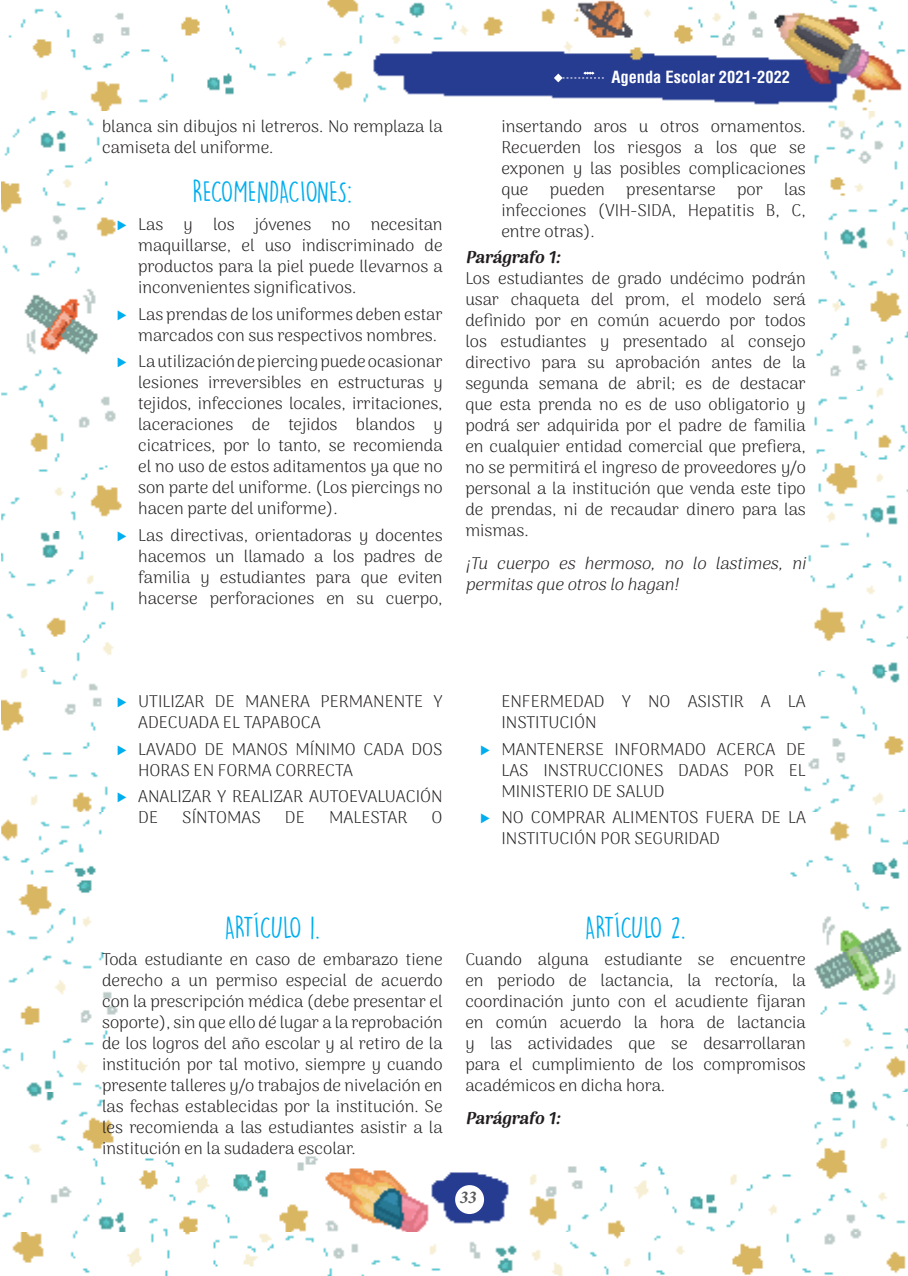
<style>
.page{position:relative;width:908px;height:1276px;background:#fff}
.page>*{position:absolute;margin:0;border:0;box-sizing:border-box;transform-origin:0 0}
.t1{font:28px "DK Lemon Yellow Sun";letter-spacing:-.02em;color:#00aeef}
.t2{font:italic 700 condensed 18px "Minion Pro";color:#57585a}
.t3{font:300 17px/21px "Arima Koshi";color:#231f20;text-align:justify}
.t4{font:italic 300 17px/21px "Arima Koshi";color:#231f20}
.t5{font:italic 700 17px "Arima Koshi";color:#231f20}
.t6{font:700 condensed 16.4px "Helvetica";color:#fff}
.s1{color:#00aeef}
</style>
<div class="page">
<img style="left:1px;top:0;width:906px;height:1276px">
<div style="left:455px;top:1185px;width:29px;height:29px;background:#fff;border-radius:50%"></div>
<svg style="left:553px;top:72px;width:50px;height:10px"></svg>
<p class="t3" style="left:102px;top:115px;width:342px">blanca sin dibujos ni letreros. No remplaza la camiseta del uniforme.</p>
<h1 class="t1" style="left:192px;top:175px;width:161px">RECOMENDACIONES:</h1>
<p class="t3" style="left:138px;top:214px;width:306px;text-indent:-23px"><span class="s1">▶</span> Las y los jóvenes no necesitan maquillarse, el uso indiscriminado de productos para la piel puede llevarnos a inconvenientes significativos.</p>
<p class="t3" style="left:138px;top:303px;width:306px;text-indent:-23px"><span class="s1">▶</span> Las prendas de los uniformes deben estar marcados con sus respectivos nombres.</p>
<p class="t3" style="left:138px;top:351px;width:306px;text-indent:-23px"><span class="s1">▶</span> La utilización de piercing puede ocasionar lesiones irreversibles en estructuras y tejidos, infecciones locales, irritaciones, laceraciones de tejidos blandos y cicatrices, por lo tanto, se recomienda el no uso de estos aditamentos ya que no son parte del uniforme. (Los piercings no hacen parte del uniforme).</p>
<p class="t3" style="left:138px;top:525px;width:306px;text-indent:-23px"><span class="s1">▶</span> Las directivas, orientadoras y docentes hacemos un llamado a los padres de familia y estudiantes para que eviten hacerse perforaciones en su cuerpo,</p>
<p class="t6" style="left:611px;top:66px;width:180px">Agenda Escolar 2021-2022</p>
<p class="t3" style="left:501px;top:115px;width:306px">insertando aros u otros ornamentos.<br>Recuerden los riesgos a los que se exponen y las posibles complicaciones que</p>
<p class="t3" style="left:501px;top:178px;width:306px;text-indent:283px">las infecciones (VIH-SIDA, Hepatitis B, C, entre otras).</p>
<p class="t5" style="left:465px;top:247px;width:101px">Parágrafo 1:</p>
<p class="t3" style="left:465px;top:268px;width:342px">Los estudiantes de grado undécimo podrán usar chaqueta del prom, el modelo será definido por en común acuerdo por todos los estudiantes y presentado al consejo directivo para su aprobación antes de la segunda semana de abril; es de destacar que esta prenda no es de uso obligatorio y podrá ser adquirida por el padre de familia en cualquier entidad comercial que prefiera, no se permitirá el ingreso de proveedores y/o personal a la institución que venda este tipo de prendas, ni de recaudar dinero para las mismas.</p>
<p class="t4" style="left:465px;top:552px;width:346px">¡Tu cuerpo es hermoso, no lo lastimes, ni permitasqueotroslo hagan!</p>
<p class="t3" style="left:549px;top:178px;width:57px">pueden</p>
<p class="t3" style="left:626px;top:178px;width:91px">presentarse</p>
<p class="t3" style="left:736px;top:178px;width:27px">por</p>
<p class="t3" style="left:138px;top:690px;width:306px;text-indent:-23px"><span class="s1">▶</span> UTILIZAR DE MANERA PERMANENTE Y<br>ADECUADA EL TAPABOCA</p>
<p class="t3" style="left:138px;top:738px;width:306px;text-indent:-23px"><span class="s1">▶</span> LAVADO DE MANOS MÍNIMO CADA DOS<br>HORAS EN FORMA CORRECTA</p>
<p class="t3" style="left:138px;top:786px;width:306px;text-indent:-23px"><span class="s1">▶</span> ANALIZAR Y REALIZAR AUTOEVALUACIÓN<br>DE</p>
<p class="t3" style="left:182px;top:807px;width:80px">SÍNTOMAS</p>
<p class="t3" style="left:285px;top:807px;width:21px">DE</p>
<p class="t3" style="left:329px;top:807px;width:80px">MALESTAR</p>
<p class="t3" style="left:431px;top:807px;width:12px">O</p>
<p class="t3" style="left:501px;top:690px;width:306px">ENFERMEDAD Y NO ASISTIR A LA<br>INSTITUCIÓN</p>
<p class="t3" style="left:501px;top:738px;width:306px;text-indent:-23px"><span class="s1">▶</span> MANTENERSE INFORMADO ACERCA DE LAS INSTRUCCIONES DADAS POR EL MINISTERIO DE SALUD</p>
<p class="t3" style="left:501px;top:807px;width:306px;text-indent:-23px"><span class="s1">▶</span> NO COMPRAR ALIMENTOS FUERA DE LA<br>INSTITUCIÓN POR SEGURIDAD</p>
<h1 class="t1" style="left:225px;top:910px;width:97px">ARTÍCULO 1.</h1>
<p class="t3" style="left:102px;top:949px;width:342px">Toda estudiante en caso de embarazo tiene derecho a un permiso especial de acuerdo con la prescripción médica (debe presentar el soporte), sin que ello dé lugar a la reprobación de los logros del año escolar y al retiro de la institución por tal motivo, siempre y cuando presente talleres y/o trabajos de nivelación en las fechas establecidas por la institución. Se les recomienda a las estudiantes asistir a la institución en la sudadera escolar.</p>
<h1 class="t1" style="left:585px;top:910px;width:102px">ARTÍCULO 2.</h1>
<p class="t3" style="left:465px;top:949px;width:342px">Cuando alguna estudiante se encuentre en periodo de lactancia, la rectoría, la coordinación junto con el acudiente fijaran en común acuerdo la hora de lactancia y las actividades que se desarrollaran para el cumplimiento de los compromisos académicos en dicha hora.</p>
<p class="t5" style="left:465px;top:1107px;width:101px">Parágrafo 1:</p>
<p class="t2" style="left:459px;top:1185px;width:18px">33</p>
</div>
